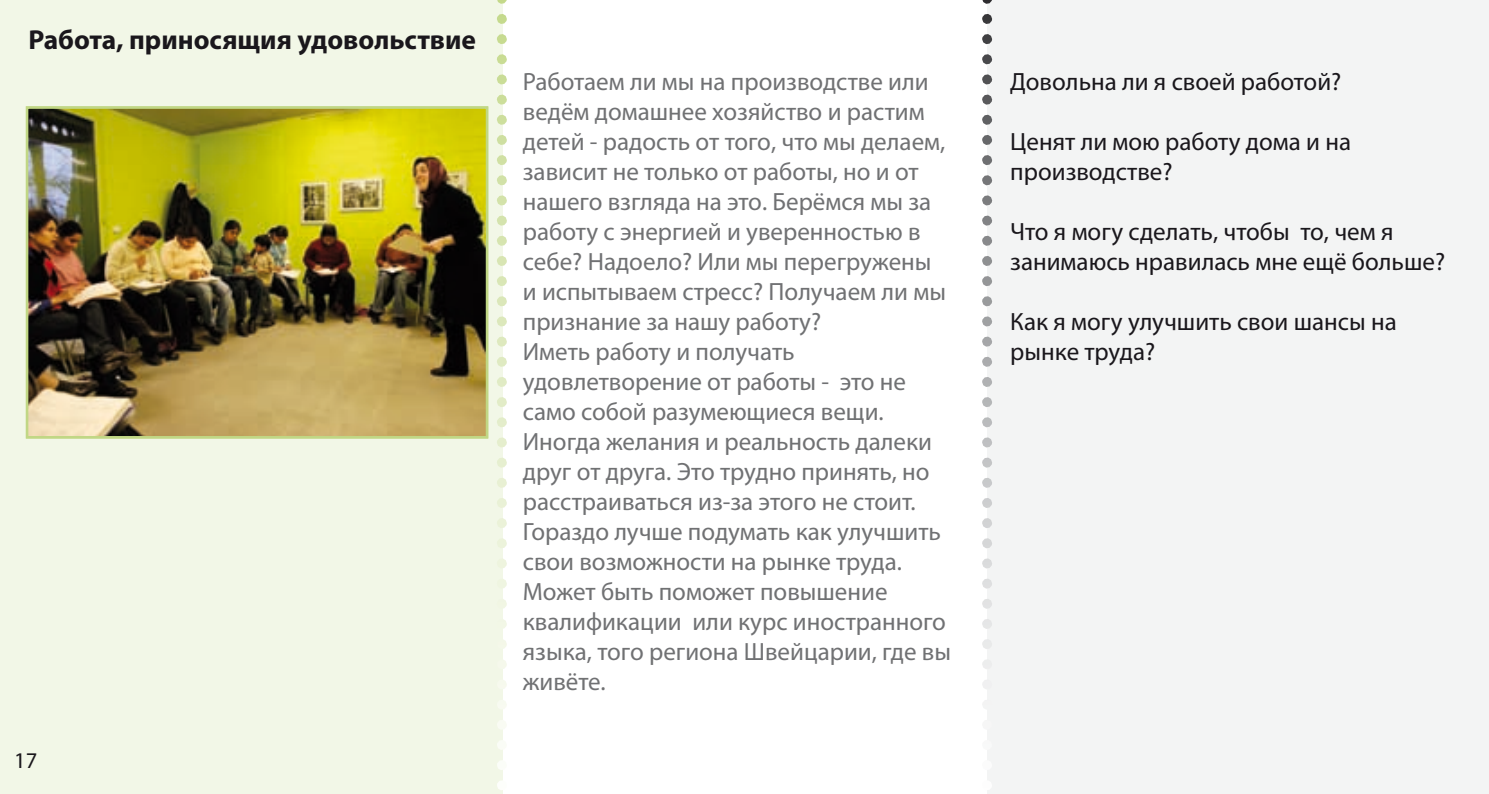
<style>
.page{position:relative;width:1489px;height:794px;background:#fff}
.page>*{position:absolute;margin:0;border:0;box-sizing:border-box;transform-origin:0 0}
.t1{font:700 27.5px "Myriad Pro";color:#1a171c}
.t2{font:25px/30px "Myriad Pro";color:#707173}
.t3{font:25px/30px "Myriad Pro";color:#1a171c}
.t4{font:22.5px "Myriad Pro";color:#1a171c}
</style>
<div class="page">
<div style="left:0;top:0;width:503px;height:794px;background:#f2f7e7"></div>
<div style="left:987px;top:0;width:501px;height:794px;background:#f3f4f4"></div>
<svg style="left:497px;top:0;width:10px;height:790px"></svg>
<svg style="left:982px;top:0;width:10px;height:790px"></svg>
<img style="left:29px;top:109px;width:456px;height:326px">
<div style="left:26px;top:106px;width:462px;height:332px;border:2px solid #c1d785"></div>
<p class="t1" style="left:28px;top:24px;width:449px">Работа, приносящия удовольствие</p>
<p class="t4" style="left:14px;top:748px;width:25px">17</p>
<p class="t2" style="left:523px;top:67px;width:430px">Работаем ли мы на производстве или ведём домашнее хозяйство и растим детей - радость от того, что мы делаем, зависит не только от работы, но и от нашего взгляда на это. Берёмся мы за работу с энергией и уверенностью в себе? Надоело? Или мы перегружены и испытываем стресс? Получаем ли мы признание за нашу работу?<br>Иметь работу и получать удовлетворение от работы - это не само собой разумеющиеся вещи.<br>Иногда желания и реальность далеки друг от друга. Это трудно принять, но расстраиваться из-за этого не стоит.<br>Гораздо лучше подумать как улучшить свои возможности на рынке труда.<br>Может быть поможет повышение квалификации или курс иностранного языка, того региона Швейцарии, где вы живёте.</p>
<p class="t3" style="left:1010px;top:67px;width:332px">Довольна ли я своей работой?</p>
<p class="t3" style="left:1010px;top:127px;width:342px">Ценят ли мою работу дома и на производстве?</p>
<p class="t3" style="left:1010px;top:217px;width:436px">Что я могу сделать, чтобы то, чем я занимаюсь нравилась мне ещё больше?</p>
<p class="t3" style="left:1010px;top:307px;width:388px">Как я могу улучшить свои шансы на рынке труда?</p>
</div>
